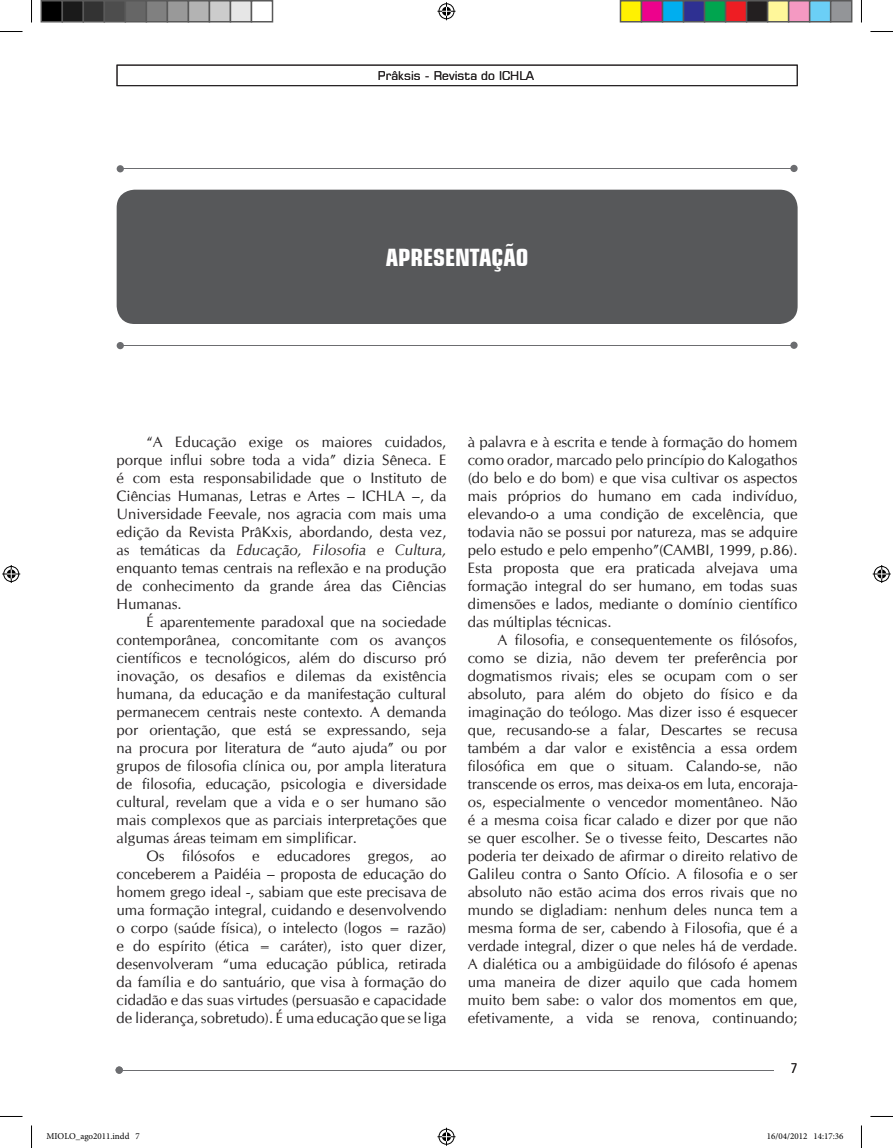
<style>
.page{position:relative;width:893px;height:1148px;background:#fff}
.page>*{position:absolute;margin:0;border:0;box-sizing:border-box;transform-origin:0 0}
.Títulos_do_capítulo{font:700 condensed 24px "Square 721 BT";color:#fff}
.t1{font:15px/18px "CG Omega";color:#231f20;text-align:justify}
.t2{font:condensed 13.5px "Square 721 BT";color:#231f20}
.t3{font:12px "Square 721 BT";color:#231f20}
.t4{font:9px "Minion Pro";color:#000}
.s1{font-style:italic}
</style>
<div class="page">
<div style="left:117px;top:65px;width:680px;height:21px;border:1px solid #231f20"></div>
<hr style="left:117px;top:1069px;width:656px;height:1px;background:#6c6d70">
<div style="left:115px;top:1066px;width:8px;height:7px;background:#6c6d70;border-radius:50%"></div>
<div style="left:117px;top:190px;width:680px;height:134px;background:#57585a;border-radius:18px"></div>
<hr style="left:117px;top:345px;width:679px;height:1px;background:#6c6d70">
<hr style="left:117px;top:168px;width:679px;height:1px;background:#6c6d70">
<div style="left:117px;top:342px;width:7px;height:7px;background:#6c6d70;border-radius:50%"></div>
<div style="left:117px;top:165px;width:7px;height:7px;background:#6c6d70;border-radius:50%"></div>
<div style="left:790px;top:341px;width:7px;height:8px;background:#6c6d70;border-radius:50%"></div>
<div style="left:790px;top:165px;width:7px;height:7px;background:#6c6d70;border-radius:50%"></div>
<svg style="left:0;top:31px;width:22px;height:1px"></svg>
<svg style="left:870px;top:31px;width:22px;height:1px"></svg>
<svg style="left:31px;top:0;width:1px;height:23px"></svg>
<svg style="left:31px;top:1125px;width:1px;height:22px"></svg>
<svg style="left:437px;top:2px;width:18px;height:18px"></svg>
<svg style="left:437px;top:1127px;width:18px;height:18px"></svg>
<svg style="left:2px;top:565px;width:18px;height:18px"></svg>
<svg style="left:872px;top:565px;width:18px;height:18px"></svg>
<div style="left:41px;top:1px;width:21px;height:21px;background:#000"></div>
<div style="left:40px;top:0;width:23px;height:23px;border:2px solid #595959"></div>
<div style="left:62px;top:1px;width:21px;height:21px;background:#1a1a1a"></div>
<div style="left:62px;top:0;width:22px;height:23px;border:2px solid #595959"></div>
<div style="left:83px;top:1px;width:21px;height:21px;background:#333"></div>
<div style="left:82px;top:0;width:23px;height:23px;border:2px solid #595959"></div>
<div style="left:104px;top:1px;width:21px;height:21px;background:#4d4d4d"></div>
<div style="left:104px;top:0;width:22px;height:23px;border:2px solid #595959"></div>
<div style="left:125px;top:1px;width:21px;height:21px;background:#666"></div>
<div style="left:124px;top:0;width:23px;height:23px;border:2px solid #595959"></div>
<div style="left:146px;top:1px;width:21px;height:21px;background:#808080"></div>
<div style="left:146px;top:0;width:22px;height:23px;border:2px solid #595959"></div>
<div style="left:167px;top:1px;width:21px;height:21px;background:#999"></div>
<div style="left:166px;top:0;width:23px;height:23px;border:2px solid #595959"></div>
<div style="left:188px;top:1px;width:21px;height:21px;background:#b3b3b3"></div>
<div style="left:188px;top:0;width:22px;height:23px;border:2px solid #595959"></div>
<div style="left:209px;top:1px;width:21px;height:21px;background:#ccc"></div>
<div style="left:208px;top:0;width:23px;height:23px;border:2px solid #595959"></div>
<div style="left:230px;top:1px;width:21px;height:21px;background:#e6e6e6"></div>
<div style="left:230px;top:0;width:22px;height:23px;border:2px solid #595959"></div>
<div style="left:250px;top:0;width:23px;height:23px;border:2px solid #595959"></div>
<div style="left:620px;top:1px;width:21px;height:21px;background:#fff101"></div>
<div style="left:619px;top:0;width:23px;height:23px;border:2px solid #595959"></div>
<div style="left:641px;top:1px;width:21px;height:21px;background:#ed028c"></div>
<div style="left:640px;top:0;width:23px;height:23px;border:2px solid #595959"></div>
<div style="left:662px;top:1px;width:21px;height:21px;background:#00aeef"></div>
<div style="left:661px;top:0;width:23px;height:23px;border:2px solid #595959"></div>
<div style="left:683px;top:1px;width:21px;height:21px;background:#2e3092"></div>
<div style="left:682px;top:0;width:23px;height:23px;border:2px solid #595959"></div>
<div style="left:704px;top:1px;width:21px;height:21px;background:#00a54f"></div>
<div style="left:703px;top:0;width:23px;height:23px;border:2px solid #595959"></div>
<div style="left:725px;top:1px;width:21px;height:21px;background:#ee1d23"></div>
<div style="left:724px;top:0;width:23px;height:23px;border:2px solid #595959"></div>
<div style="left:746px;top:1px;width:21px;height:21px;background:#231f20"></div>
<div style="left:745px;top:0;width:23px;height:23px;border:2px solid #595959"></div>
<div style="left:767px;top:1px;width:21px;height:21px;background:#fff79a"></div>
<div style="left:766px;top:0;width:23px;height:23px;border:2px solid #595959"></div>
<div style="left:788px;top:1px;width:21px;height:21px;background:#f499c2"></div>
<div style="left:787px;top:0;width:23px;height:23px;border:2px solid #595959"></div>
<div style="left:809px;top:1px;width:21px;height:21px;background:#6bcff6"></div>
<div style="left:808px;top:0;width:23px;height:23px;border:2px solid #595959"></div>
<div style="left:830px;top:1px;width:21px;height:21px;background:#939598"></div>
<div style="left:829px;top:0;width:23px;height:23px;border:2px solid #595959"></div>
<p class="t3" style="left:378px;top:68px;width:158px">Prâksis - Revista do ICHLA</p>
<p class="Títulos_do_capítulo" style="left:385px;top:243px;width:144px">APRESENTAÇÃO</p>
<p class="t1" style="left:117px;top:433px;width:331px;text-indent:30px">“A Educação exige os maiores cuidados, porque influi sobre toda a vida” dizia Sêneca. E é com esta responsabilidade que o Instituto de Ciências Humanas, Letras e Artes – ICHLA –, da Universidade Feevale, nos agracia com mais uma edição da Revista PrâKxis, abordando, desta vez, as temáticas da <span class="s1">Educação, Filosofia e Cultura, </span>enquanto temas centrais na reflexão e na produção de conhecimento da grande área das Ciências Humanas.</p>
<p class="t1" style="left:117px;top:613px;width:331px;text-indent:30px">É aparentemente paradoxal que na sociedade contemporânea, concomitante com os avanços científicos e tecnológicos, além do discurso pró inovação, os desafios e dilemas da existência humana, da educação e da manifestação cultural permanecem centrais neste contexto. A demanda por orientação, que está se expressando, seja na procura por literatura de “auto ajuda” ou por grupos de filosofia clínica ou, por ampla literatura de filosofia, educação, psicologia e diversidade cultural, revelam que a vida e o ser humano são mais complexos que as parciais interpretações que algumas áreas teimam em simplificar.</p>
<p class="t1" style="left:117px;top:847px;width:331px;text-indent:30px">Os filósofos e educadores gregos, ao conceberem a Paidéia – proposta de educação do homem grego ideal -, sabiam que este precisava de uma formação integral, cuidando e desenvolvendo o corpo (saúde física), o intelecto (logos = razão) e do espírito (ética = caráter), isto quer dizer, desenvolveram “uma educação pública, retirada da família e do santuário, que visa à formação do cidadão e das suas virtudes (persuasão e capacidade de liderança, sobretudo). É uma educação que se liga</p>
<p class="t1" style="left:467px;top:433px;width:331px">à palavra e à escrita e tende à formação do homem como orador, marcado pelo princípio do Kalogathos (do belo e do bom) e que visa cultivar os aspectos mais próprios do humano em cada indivíduo, elevando-o a uma condição de excelência, que todavia não se possui por natureza, mas se adquire pelo estudo e pelo empenho”(CAMBI, 1999, p.86).<br>Esta proposta que era praticada alvejava uma formação integral do ser humano, em todas suas dimensões e lados, mediante o domínio científico das múltiplas técnicas.</p>
<p class="t1" style="left:467px;top:631px;width:331px;text-indent:30px">A filosofia, e consequentemente os filósofos, como se dizia, não devem ter preferência por dogmatismos rivais; eles se ocupam com o ser absoluto, para além do objeto do físico e da imaginação do teólogo. Mas dizer isso é esquecer que, recusando-se a falar, Descartes se recusa também a dar valor e existência a essa ordem filosófica em que o situam. Calando-se, não transcende os erros, mas deixa-os em luta, encoraja&shy;os, especialmente o vencedor momentâneo. Não é a mesma coisa ficar calado e dizer por que não se quer escolher. Se o tivesse feito, Descartes não poderia ter deixado de afirmar o direito relativo de Galileu contra o Santo Ofício. A filosofia e o ser absoluto não estão acima dos erros rivais que no mundo se digladiam: nenhum deles nunca tem a mesma forma de ser, cabendo à Filosofia, que é a verdade integral, dizer o que neles há de verdade.<br>A dialética ou a ambigüidade do filósofo é apenas uma maneira de dizer aquilo que cada homem muito bem sabe: o valor dos momentos em que, efetivamente, a vida se renova, continuando;</p>
<p class="t2" style="left:790px;top:1059px;width:8px">7</p>
<p class="t4" style="left:46px;top:1129px;width:95px">MIOLO_ago2011.indd 7</p>
<p class="t4" style="left:766px;top:1129px;width:78px">16/04/2012 14:17:36</p>
</div>
